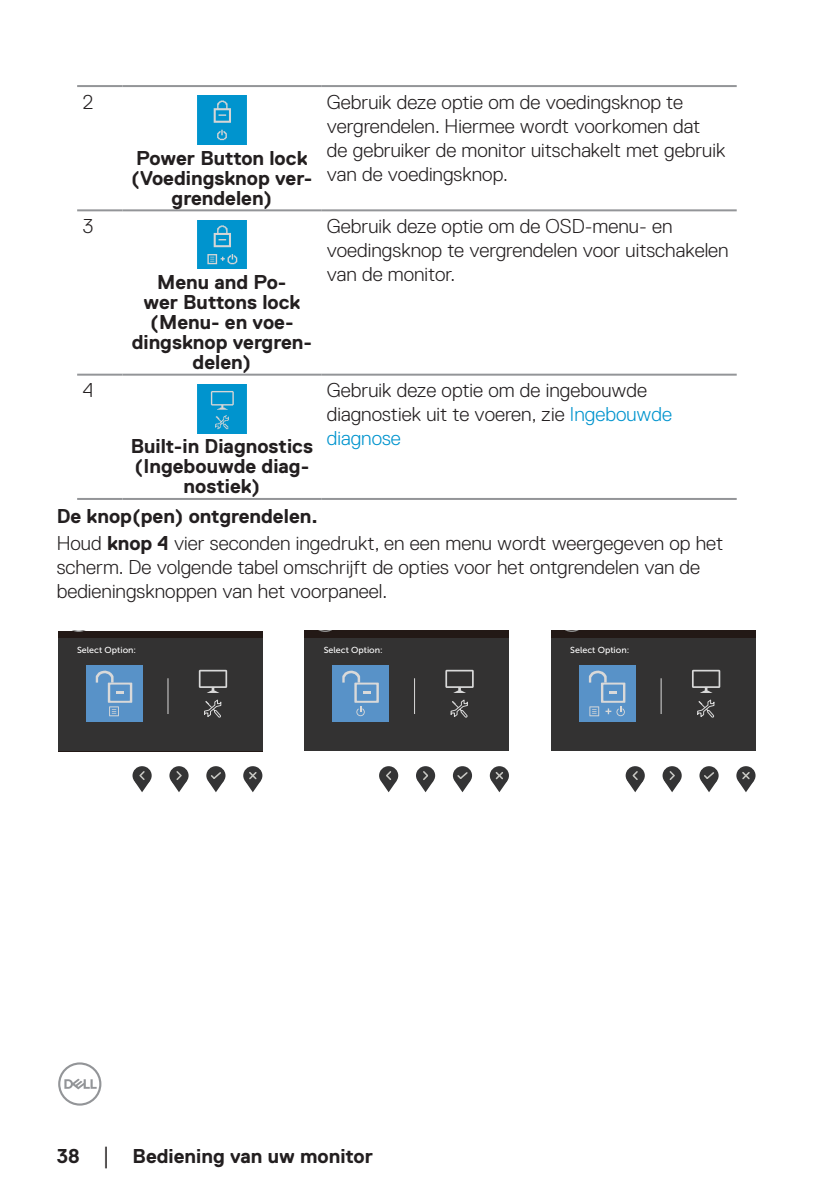
<style>
.page{position:relative;width:840px;height:1191px;background:#fff}
.page>*{position:absolute;margin:0;border:0;box-sizing:border-box;transform-origin:0 0}
.text{font:300 20px/24px "Dell Replica";color:#231f20}
.text_bold{font:700 20px/20px "Dell Replica";color:#231f20;text-align:center}
.Body{font:300 20px/24px "Dell Replica";color:#231f20}
.t1{font:8.8px "Museo Sans For Dell 500";color:#fff}
.s1{color:#0094ce}
.s2{font-weight:700}
.s3{font-family:"Times New Roman";font-weight:400;font-size:18px}
</style>
<div class="page">
<svg style="left:58px;top:1062px;width:43px;height:43px"></svg>
<hr style="left:77px;top:85px;width:45px;height:2px;background:#939598">
<hr style="left:122px;top:85px;width:199px;height:2px;background:#939598">
<hr style="left:321px;top:85px;width:415px;height:2px;background:#939598">
<hr style="left:77px;top:209px;width:45px;height:2px;background:#939598">
<hr style="left:122px;top:209px;width:199px;height:2px;background:#939598">
<hr style="left:321px;top:209px;width:415px;height:2px;background:#939598">
<hr style="left:77px;top:374px;width:45px;height:2px;background:#939598">
<hr style="left:122px;top:374px;width:199px;height:2px;background:#939598">
<hr style="left:321px;top:374px;width:415px;height:2px;background:#939598">
<hr style="left:77px;top:498px;width:45px;height:2px;background:#939598">
<hr style="left:122px;top:498px;width:199px;height:2px;background:#939598">
<hr style="left:321px;top:498px;width:415px;height:2px;background:#939598">
<img style="left:197px;top:96px;width:49px;height:49px">
<img style="left:197px;top:220px;width:49px;height:49px">
<img style="left:197px;top:384px;width:49px;height:49px">
<div style="left:58px;top:631px;width:205px;height:120px;background:#231916"></div>
<div style="left:58px;top:638px;width:205px;height:113px;background:#333232"></div>
<hr style="left:167px;top:678px;width:1px;height:36px;background:#d9d9d9">
<div style="left:86px;top:665px;width:56px;height:57px;background:#5892c8"></div>
<svg style="left:132px;top:766px;width:20px;height:19px"></svg>
<svg style="left:134px;top:771px;width:16px;height:21px"></svg>
<div style="left:169px;top:766px;width:19px;height:19px;background:#343435;border-radius:50%"></div>
<svg style="left:171px;top:771px;width:16px;height:21px"></svg>
<div style="left:206px;top:766px;width:19px;height:19px;background:#343435;border-radius:50%"></div>
<svg style="left:208px;top:772px;width:15px;height:20px"></svg>
<div style="left:243px;top:766px;width:19px;height:19px;background:#343435;border-radius:50%"></div>
<svg style="left:245px;top:772px;width:15px;height:20px"></svg>
<svg style="left:199px;top:670px;width:28px;height:48px"></svg>
<svg style="left:96px;top:670px;width:36px;height:46px"></svg>
<div style="left:304px;top:631px;width:205px;height:120px;background:#231916"></div>
<div style="left:304px;top:638px;width:205px;height:113px;background:#333232"></div>
<hr style="left:414px;top:678px;width:1px;height:36px;background:#d9d9d9">
<div style="left:332px;top:665px;width:56px;height:57px;background:#5892c8"></div>
<svg style="left:379px;top:766px;width:19px;height:19px"></svg>
<svg style="left:381px;top:771px;width:15px;height:21px"></svg>
<svg style="left:416px;top:766px;width:19px;height:19px"></svg>
<svg style="left:418px;top:771px;width:15px;height:21px"></svg>
<svg style="left:452px;top:766px;width:20px;height:19px"></svg>
<svg style="left:455px;top:772px;width:15px;height:20px"></svg>
<svg style="left:489px;top:766px;width:19px;height:19px"></svg>
<svg style="left:491px;top:772px;width:16px;height:20px"></svg>
<svg style="left:445px;top:670px;width:28px;height:48px"></svg>
<div style="left:550px;top:631px;width:205px;height:120px;background:#231916"></div>
<div style="left:550px;top:638px;width:205px;height:113px;background:#333232"></div>
<hr style="left:660px;top:678px;width:1px;height:36px;background:#d9d9d9">
<div style="left:578px;top:665px;width:57px;height:57px;background:#5892c8"></div>
<svg style="left:625px;top:766px;width:19px;height:19px"></svg>
<svg style="left:627px;top:771px;width:15px;height:21px"></svg>
<svg style="left:662px;top:766px;width:19px;height:19px"></svg>
<svg style="left:664px;top:771px;width:15px;height:21px"></svg>
<div style="left:699px;top:766px;width:19px;height:19px;background:#343435;border-radius:50%"></div>
<svg style="left:701px;top:772px;width:15px;height:20px"></svg>
<div style="left:736px;top:766px;width:19px;height:19px;background:#343435;border-radius:50%"></div>
<svg style="left:738px;top:772px;width:15px;height:20px"></svg>
<svg style="left:692px;top:670px;width:27px;height:48px"></svg>
<svg style="left:342px;top:670px;width:37px;height:47px"></svg>
<svg style="left:588px;top:670px;width:38px;height:47px"></svg>
<p class="text" style="left:83px;top:90px;width:12px">2</p>
<p class="text_bold" style="left:131px;top:148px;width:183px">Power Button lock (Voedingsknop ver&shy;grendelen)</p>
<p class="text" style="left:327px;top:90px;width:400px">Gebruik deze optie om de voedingsknop te vergrendelen. Hiermee wordt voorkomen dat de gebruiker de monitor uitschakelt met gebruik van de voedingsknop.</p>
<p class="text" style="left:83px;top:214px;width:12px">3</p>
<p class="text_bold" style="left:132px;top:272px;width:182px">Menu and Po-<br>wer Buttons lock (Menu- en voe&shy;dingsknop vergren&shy;delen)</p>
<p class="text" style="left:327px;top:214px;width:403px">Gebruik deze optie om de OSD-menu- en voedingsknop te vergrendelen voor uitschakelen van de monitor.</p>
<p class="text" style="left:83px;top:378px;width:12px">4</p>
<p class="text_bold" style="left:131px;top:436px;width:184px">Built-in Diagnostics (Ingebouwde diag&shy;nostiek)</p>
<p class="text" style="left:327px;top:378px;width:346px">Gebruik deze optie om de ingebouwde diagnostiek uit te voeren, zie <span class="s1">Ingebouwde diagnose</span></p>
<p class="text_bold" style="left:57px;top:506px;width:262px">De knop(pen) ontgrendelen.</p>
<p class="Body" style="left:57px;top:531px;width:667px">Houd <span class="s2">knop 4</span> vier seconden ingedrukt, en een menu wordt weergegeven op het scherm. De volgende tabel omschrijft de opties voor het ontgrendelen van de bedieningsknoppen van het voorpaneel.</p>
<p class="t1" style="left:77px;top:645px;width:61px">Select Option:</p>
<p class="t1" style="left:323px;top:645px;width:61px">Select Option:</p>
<p class="t1" style="left:570px;top:645px;width:61px">Select Option:</p>
<p class="text_bold" style="left:57px;top:1145px;width:317px">38 <span class="s3">│</span> Bediening van uw monitor</p>
</div>
